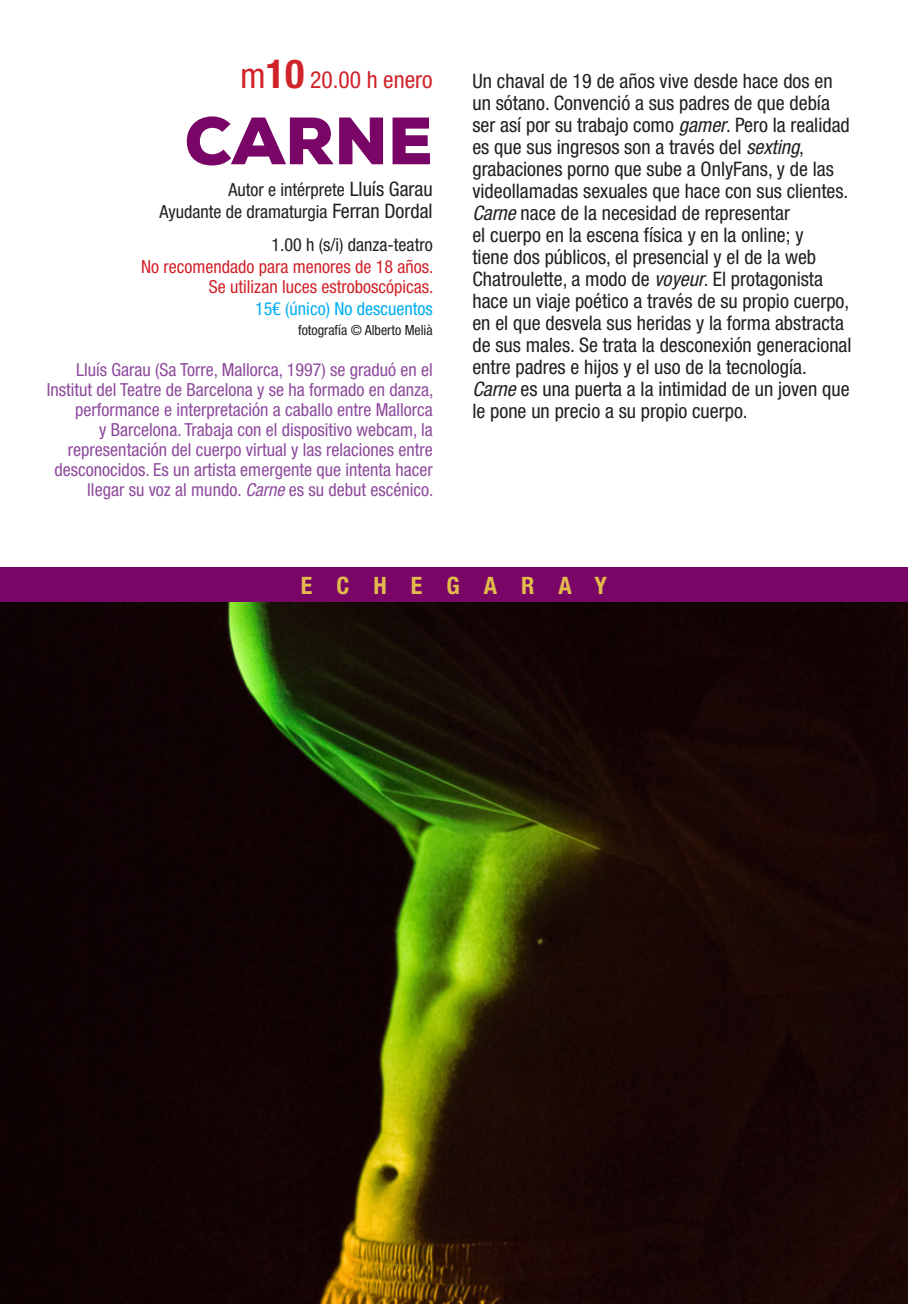
<style>
.page{position:relative;width:908px;height:1304px;background:#fff}
.page>*{position:absolute;margin:0;border:0;box-sizing:border-box;transform-origin:0 0}
.t1{font:900 66.8px "Nexa";color:#790567}
.t2{font:700 condensed 24px "Helvetica Neue LT Std";letter-spacing:1em;color:#e3bb4b}
.t3{font:condensed 23.6px "Helvetica Neue LT Std";color:#d1232a}
.t4{font:condensed 20px/22px "Helvetica Neue LT Std";color:#231f20}
.t5{font:condensed 18px/20px "Helvetica Neue LT Std";color:#8e4b9d;text-align:right}
.t6{font:condensed 18px/22px "Helvetica Neue LT Std";color:#231f20;text-align:right}
.t7{font:condensed 18px/20px "Helvetica Neue LT Std";color:#d1232a;text-align:right}
.t8{font:condensed 18px "Helvetica Neue LT Std";color:#00aeef}
.t9{font:condensed 14px "Helvetica Neue LT Std";color:#231f20}
.s1{font-size:35.4px}
.s2{font-weight:700;font-size:40px}
.s3{font-size:20px}
.s4{font-style:italic}
</style>
<div class="page">
<img style="left:0;top:602px;width:907px;height:702px">
<div style="left:0;top:567px;width:907px;height:35px;background:#790567"></div>
<p class="t3" style="left:240px;top:66px;width:194px"><span class="s1">m</span><span class="s2">10</span> 20.00 h enero</p>
<h1 class="t1" style="left:184px;top:98px;width:249px">CARNE</h1>
<p class="t6" style="left:159px;top:178px;width:275px">Autor e intérprete <span class="s3">Lluís Garau<br></span>Ayudante de dramaturgia <span class="s3">Ferran Dordal</span></p>
<p class="t6" style="left:271px;top:234px;width:163px">1.00 h (s/i) danza-teatro</p>
<p class="t7" style="left:141px;top:257px;width:294px">No recomendado para menores de 18 años.<br>Se utilizan luces estroboscópicas.</p>
<p class="t8" style="left:255px;top:298px;width:179px">15€ (único) No descuentos</p>
<p class="t9" style="left:298px;top:322px;width:136px">fotografía © Alberto Melià</p>
<p class="t5" style="left:47px;top:359px;width:388px">Lluís Garau (Sa Torre, Mallorca, 1997) se graduó en el Institut del Teatre de Barcelona y se ha formado en danza, performance e interpretación a caballo entre Mallorca<br>y Barcelona. Trabaja con el dispositivo webcam, la representación del cuerpo virtual y las relaciones entre desconocidos. Es un artista emergente que intenta hacer llegar su voz al mundo. <span class="s4">Carne</span> es su debut escénico.</p>
<p class="t4" style="left:472px;top:70px;width:380px">Un chaval de 19 de años vive desde hace dos en un sótano. Convenció a sus padres de que debía ser así por su trabajo como <span class="s4">gamer</span>. Pero la realidad es que sus ingresos son a través del <span class="s4">sexting</span>, grabaciones porno que sube a OnlyFans, y de las videollamadas sexuales que hace con sus clientes.<br><span class="s4">Carne</span> nace de la necesidad de representar<br>el cuerpo en la escena física y en la online; y<br>tiene dos públicos, el presencial y el de la web Chatroulette, a modo de <span class="s4">voyeur</span>. El protagonista hace un viaje poético a través de su propio cuerpo, en el que desvela sus heridas y la forma abstracta de sus males. Se trata la desconexión generacional entre padres e hijos y el uso de la tecnología.<br><span class="s4">Carne</span> es una puerta a la intimidad de un joven que le pone un precio a su propio cuerpo.</p>
<p class="t2" style="left:301px;top:571px;width:307px">ECHEGARAY</p>
</div>
